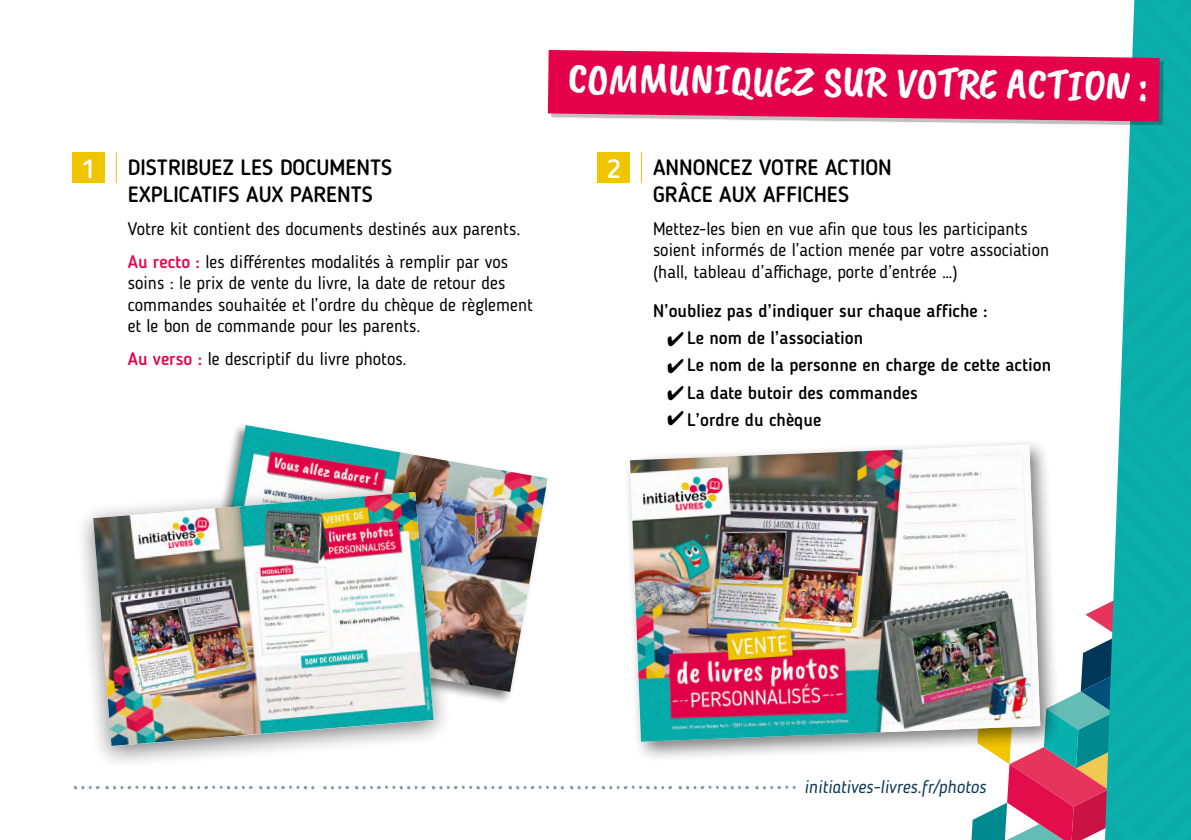
<style>
.page{position:relative;width:1191px;height:840px;background:#fff}
.page>*{position:absolute;margin:0;border:0;box-sizing:border-box;transform-origin:0 0}
.t1{font:44px "Caveat Brush";color:#fff}
.t2{font:500 26px "Blogger Sans";color:#fff}
.t3{font:500 22px/26.4px "Blogger Sans";color:#000}
.t4{font:20px/26.4px "Zapf Dingbats ITC";color:#000;text-align:justify}
.t5{font:18px/21.6px "Blogger Sans";color:#000}
.t6{font:500 18px/27.2px "Blogger Sans";color:#000}
.t7{font:italic 18px "Blogger Sans";color:#0d3857}
.s1{font-weight:500;color:#e5004b}
</style>
<div class="page">
<svg style="left:182px;top:785px;width:71px;height:4px"></svg>
<svg style="left:259px;top:785px;width:55px;height:4px"></svg>
<svg style="left:74px;top:785px;width:102px;height:4px"></svg>
<svg style="left:432px;top:785px;width:70px;height:4px"></svg>
<svg style="left:508px;top:785px;width:56px;height:4px"></svg>
<svg style="left:323px;top:786px;width:26px;height:3px"></svg>
<svg style="left:355px;top:785px;width:70px;height:4px"></svg>
<svg style="left:678px;top:785px;width:71px;height:4px"></svg>
<svg style="left:755px;top:785px;width:40px;height:4px"></svg>
<svg style="left:570px;top:785px;width:102px;height:4px"></svg>
<svg style="left:971px;top:0;width:220px;height:839px"></svg>
<div style="left:551px;top:53px;width:612px;height:72px;background:#000;opacity:.25"></div>
<svg style="left:548px;top:50px;width:611px;height:71px;background:#e4185b"></svg>
<div style="left:622px;top:436px;width:439px;height:326px;background:#000;opacity:.5"></div>
<img style="left:630px;top:444px;width:410px;height:297px">
<div style="left:195px;top:421px;width:356px;height:283px;background:#000;opacity:.5"></div>
<img style="left:208px;top:425px;width:339px;height:266px">
<div style="left:72px;top:152px;width:33px;height:31px;background:#f0c600"></div>
<div style="left:597px;top:152px;width:33px;height:31px;background:#f0c600"></div>
<hr style="left:116px;top:152px;width:1px;height:31px;background:#f0c600">
<hr style="left:641px;top:152px;width:1px;height:31px;background:#f0c600">
<div style="left:74px;top:477px;width:379px;height:293px;background:#000;opacity:.5"></div>
<img style="left:93px;top:492px;width:340px;height:253px">
<h1 class="t1" style="left:568px;top:52px;width:581px;rotate:1deg">COMMUNIQUEZ SUR VOTRE ACTION :</h1>
<h2 class="t2" style="left:82px;top:153px;width:15px">1</h2>
<h2 class="t2" style="left:607px;top:153px;width:15px">2</h2>
<p class="t3" style="left:128px;top:154px;width:266px">DISTRIBUEZ LES DOCUMENTS<br>EXPLICATIFS AUX PARENTS</p>
<p class="t5" style="left:128px;top:212px;width:394px;line-height:33px">Votre kit contient des documents destinés aux parents.<br><span class="s1">Au recto :</span> les différentes modalités à remplir par vos</p>
<p class="t5" style="left:128px;top:272px;width:407px">soins : le prix de vente du livre, la date de retour des commandes souhaitée et l’ordre du chèque de règlement et le bon de commande pour les parents.</p>
<p class="t5" style="left:128px;top:348px;width:280px"><span class="s1">Au verso :</span> le descriptif du livre photos.</p>
<p class="t3" style="left:653px;top:154px;width:240px">ANNONCEZ VOTRE ACTION<br>GRÂCE AUX AFFICHES</p>
<p class="t5" style="left:653px;top:217px;width:398px">Mettez-les bien en vue afin que tous les participants soient informés de l’action menée par votre association (hall, tableau d’affichage, porte d’entrée …)</p>
<p class="t6" style="left:687px;top:296px;width:366px;text-indent:-34px">N’oubliez pas d’indiquer sur chaque affiche :<br>Le nom de l’association<br>Le nom de la personne en charge de cette action<br>La date butoir des commandes<br>L’ordre du chèque</p>
<p class="t4" style="left:667px;top:326px;width:18px">✔ ✔ ✔ ✔</p>
<p class="t7" style="left:804px;top:775px;width:183px">initiatives-livres.fr/photos</p>
</div>
